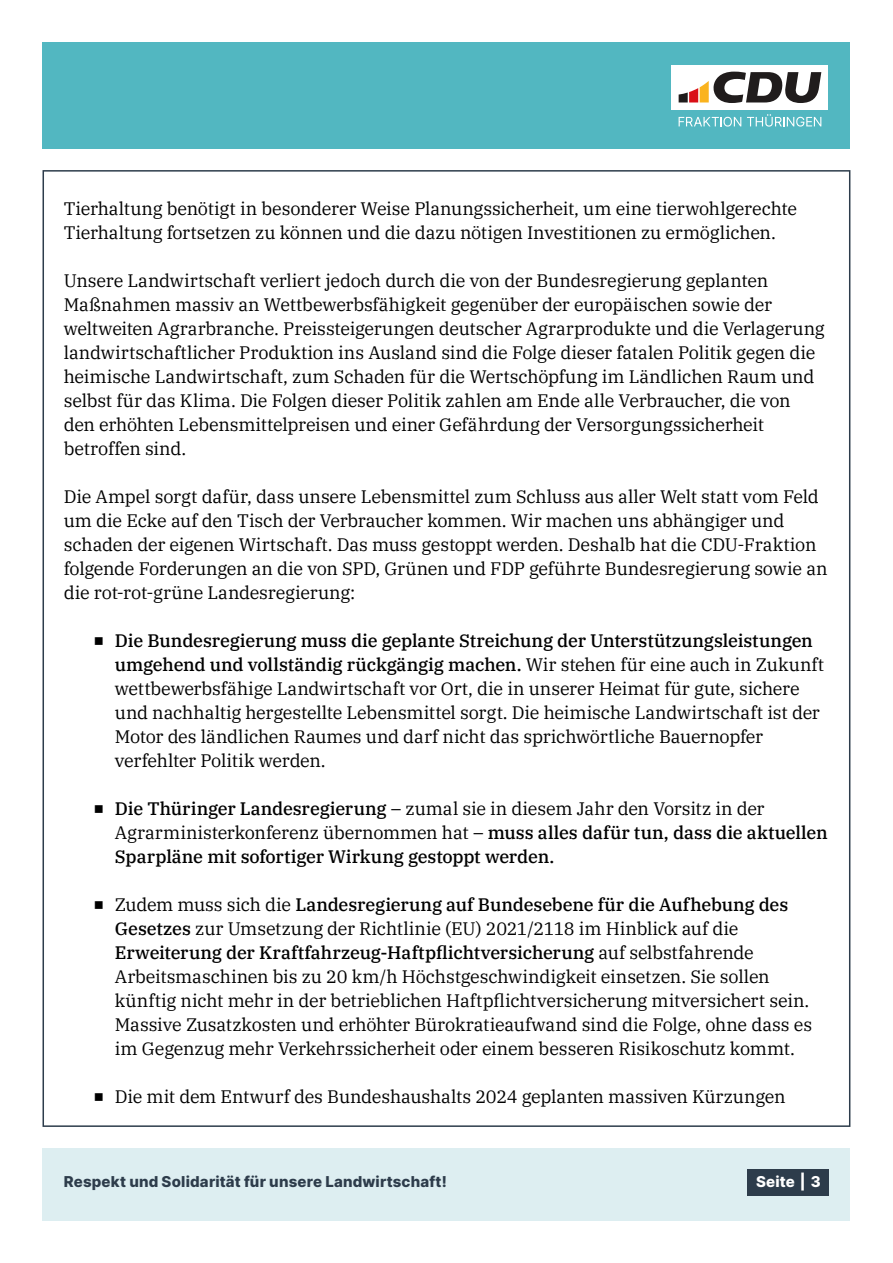
<style>
.page{position:relative;width:893px;height:1263px;background:#fff}
.page>*{position:absolute;margin:0;border:0;box-sizing:border-box;transform-origin:0 0}
.t1{font:18px/24px "IBM Plex Serif";letter-spacing:-.01em;color:#000}
.t2{font:500 18px/24px "IBM Plex Serif";letter-spacing:-.015em;color:#000}
.t3{font:800 15px "Inter";letter-spacing:.015em;color:#2d3c4b}
.t4{font:800 15px "Inter";letter-spacing:.015em;color:#fff}
.s1{font-family:"Source Sans Pro"}
.s2{font-weight:500}
.s3{font-family:"Source Sans Pro";font-weight:400}
.s4{font-weight:400}
</style>
<div class="page">
<div style="left:43px;top:1148px;width:807px;height:72px;background:#ddeef1"></div>
<div style="left:43px;top:43px;width:807px;height:106px;background:#52b7c1"></div>
<div style="left:747px;top:1169px;width:82px;height:27px;background:#2d3c4b"></div>
<div style="left:672px;top:65px;width:156px;height:45px;background:#fff"></div>
<svg style="left:679px;top:72px;width:142px;height:31px"></svg>
<svg style="left:679px;top:117px;width:62px;height:10px"></svg>
<svg style="left:747px;top:114px;width:74px;height:13px"></svg>
<p class="t1" style="left:64px;top:195px;width:735px">Tierhaltung benötigt in besonderer Weise Planungssicherheit, um eine tierwohlgerechte<br>Tierhaltung fortsetzen zu können und die dazu nötigen Investitionen zu ermöglichen.</p>
<p class="t1" style="left:64px;top:267px;width:762px">Unsere Landwirtschaft verliert jedoch durch die von der Bundesregierung geplanten Maßnahmen massiv an Wettbewerbsfähigkeit gegenüber der europäischen sowie der weltweiten Agrarbranche. Preissteigerungen deutscher Agrarprodukte und die Verlagerung landwirtschaftlicher Produktion ins Ausland sind die Folge dieser fatalen Politik gegen die heimische Landwirtschaft, zum Schaden für die Wertschöpfung im Ländlichen Raum und selbst für das Klima. Die Folgen dieser Politik zahlen am Ende alle Verbraucher, die von den erhöhten Lebensmittelpreisen und einer Gefährdung der Versorgungssicherheit betroffen sind.</p>
<p class="t1" style="left:64px;top:483px;width:765px">Die Ampel sorgt dafür, dass unsere Lebensmittel zum Schluss aus aller Welt statt vom Feld um die Ecke auf den Tisch der Verbraucher kommen. Wir machen uns abhängiger und schaden der eigenen Wirtschaft. Das muss gestoppt werden. Deshalb hat die CDU-Fraktion folgende Forderungen an die von SPD, Grünen und FDP geführte Bundesregierung sowie an die rot-rot-grüne Landesregierung:</p>
<p class="t1" style="left:115px;top:627px;width:711px;text-indent:-21px"><span class="s1">■</span> <span class="s2">Die Bundesregierung muss die geplante Streichung der Unterstützungsleistungen umgehend und vollständig rückgängig machen.</span> Wir stehen für eine auch in Zukunft wettbewerbsfähige Landwirtschaft vor Ort, die in unserer Heimat für gute, sichere und nachhaltig hergestellte Lebensmittel sorgt. Die heimische Landwirtschaft ist der Motor des ländlichen Raumes und darf nicht das sprichwörtliche Bauernopfer verfehlter Politik werden.</p>
<p class="t2" style="left:115px;top:795px;width:714px;text-indent:-21px"><span class="s3">■</span> Die Thüringer Landesregierung <span class="s4">– zumal sie in diesem Jahr den Vorsitz in der<br>Agrarministerkonferenz übernommen hat –</span> muss alles dafür tun, dass die aktuellen<br>Sparpläne mit sofortiger Wirkung gestoppt werden.</p>
<p class="t1" style="left:115px;top:891px;width:699px;text-indent:-21px"><span class="s1">■</span> Zudem muss sich die <span class="s2">Landesregierung auf Bundesebene für die Aufhebung des Gesetzes</span> zur Umsetzung der Richtlinie (EU) 2021/2118 im Hinblick auf die <span class="s2">Erweiterung der Kraftfahrzeug-Haftpflichtversicherung</span> auf selbstfahrende Arbeitsmaschinen bis zu 20 km/h Höchstgeschwindigkeit einsetzen. Sie sollen künftig nicht mehr in der betrieblichen Haftpflichtversicherung mitversichert sein.<br>Massive Zusatzkosten und erhöhter Bürokratieaufwand sind die Folge, ohne dass es im Gegenzug mehr Verkehrssicherheit oder einem besseren Risikoschutz kommt.</p>
<p class="t1" style="left:94px;top:1083px;width:693px"><span class="s1">■</span> Die mit dem Entwurf des Bundeshaushalts 2024 geplanten massiven Kürzungen</p>
<p class="t3" style="left:64px;top:1170px;width:384px">Respekt und Solidarität für unsere Landwirtschaft!</p>
<p class="t4" style="left:756px;top:1170px;width:66px">Seite | 3</p>
</div>
